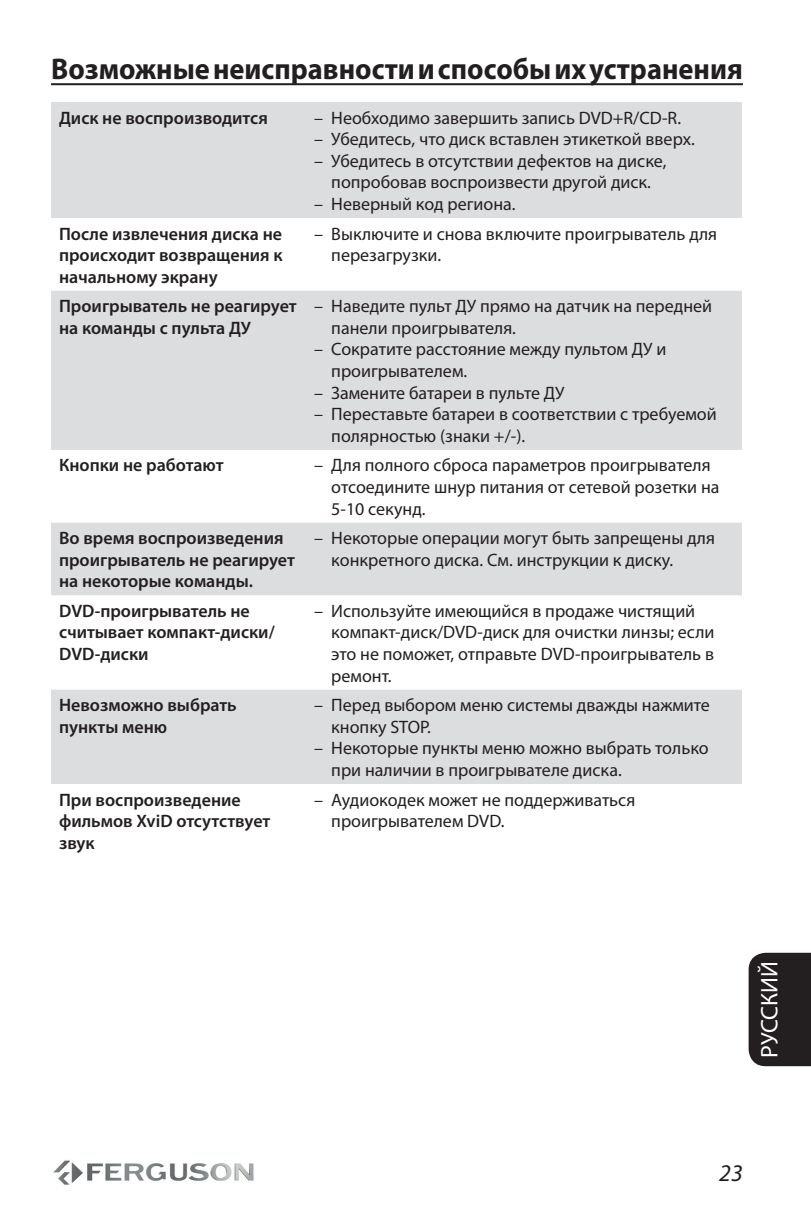
<style>
.page{position:relative;width:811px;height:1225px;background:#fff}
.page>*{position:absolute;margin:0;border:0;box-sizing:border-box;transform-origin:0 0}
.t1{font:700 30px "Myriad Pro";color:#231f20;scale:.95 1}
.t2{font:24px "Myriad Pro";letter-spacing:-.005em;color:#fff}
.t3{font:italic 24px "Myriad Pro";color:#231f20}
.t4{font:18px/21.6px "Myriad Pro";color:#231f20}
.t5{font:600 18px/21.6px "Myriad Pro";color:#231f20}
</style>
<div class="page">
<img style="left:53px;top:1160px;width:201px;height:25px">
<div style="left:748px;top:952px;width:63px;height:114px;background:#231f20"></div>
<hr style="left:51px;top:83px;width:692px;height:2px;background:#231f20">
<svg style="left:51px;top:102px;width:691px;height:682px;fill:#dcdddf"></svg>
<h1 class="t1" style="left:51px;top:52px;width:730px">Возможные неисправности и способы их устранения</h1>
<p class="t5" style="left:59px;top:107px;width:210px">Диск не воспроизводится</p>
<p class="t4" style="left:314px;top:107px;width:368px">– Необходимо завершить запись DVD+R/CD-R.</p>
<p class="t4" style="left:314px;top:129px;width:382px">– Убедитесь, что диск вставлен этикеткой вверх.</p>
<p class="t4" style="left:314px;top:150px;width:354px;text-align:center">– Убедитесь в отсутствии дефектов на диске, попробовав воспроизвести другой диск.</p>
<p class="t4" style="left:314px;top:193px;width:203px">– Неверный код региона.</p>
<p class="t5" style="left:59px;top:223px;width:225px;text-align:justify">После извлечения диска не происходит возвращения к начальному экрану</p>
<p class="t4" style="left:331px;top:223px;width:387px;text-indent:-17px">– Выключите и снова включите проигрыватель для перезагрузки.</p>
<p class="t5" style="left:59px;top:296px;width:239px">Проигрыватель не реагирует на команды с пульта ДУ</p>
<p class="t4" style="left:331px;top:296px;width:382px;text-indent:-17px">– Наведите пульт ДУ прямо на датчик на передней панели проигрывателя.</p>
<p class="t4" style="left:331px;top:339px;width:336px;text-indent:-17px">– Сократите расстояние между пультом ДУ и проигрывателем.</p>
<p class="t4" style="left:314px;top:382px;width:252px">– Замените батареи в пульте ДУ</p>
<p class="t4" style="left:331px;top:404px;width:387px;text-indent:-17px">– Переставьте батареи в соответствии с требуемой полярностью (знаки +/-).</p>
<p class="t5" style="left:59px;top:455px;width:166px">Кнопки не работают</p>
<p class="t4" style="left:331px;top:455px;width:390px;text-indent:-17px">– Для полного сброса параметров проигрывателя отсоедините шнур питания от сетевой розетки на<br>5-10 секунд.</p>
<p class="t5" style="left:59px;top:527px;width:237px">Во время воспроизведения проигрыватель не реагирует на некоторые команды.</p>
<p class="t4" style="left:331px;top:527px;width:385px;text-indent:-17px">– Некоторые операции могут быть запрещены для конкретного диска. См. инструкции к диску.</p>
<p class="t5" style="left:59px;top:600px;width:217px">DVD-проигрыватель не считывает компакт-диски/<br>DVD-диски</p>
<p class="t4" style="left:331px;top:600px;width:385px;text-indent:-17px">– Используйте имеющийся в продаже чистящий компакт-диск/DVD-диск для очистки линзы; если это не поможет, отправьте DVD-проигрыватель в ремонт.</p>
<p class="t5" style="left:59px;top:694px;width:179px">Невозможно выбрать пункты меню</p>
<p class="t4" style="left:331px;top:694px;width:380px;text-indent:-17px">– Перед выбором меню системы дважды нажмите кнопку STOP.</p>
<p class="t4" style="left:331px;top:738px;width:379px;text-indent:-17px">– Некоторые пункты меню можно выбрать только при наличии в проигрывателе диска.</p>
<p class="t5" style="left:59px;top:789px;width:213px">При воспроизведение фильмов XviD отсутствует звук</p>
<p class="t4" style="left:331px;top:789px;width:306px;text-indent:-17px">– Аудиокодек может не поддерживаться проигрывателем DVD.</p>
<h2 class="t2" style="left:756px;top:1057px;width:98px;rotate:-90deg">РУССКИЙ</h2>
<h2 class="t3" style="left:719px;top:1159px;width:25px">23</h2>
</div>
